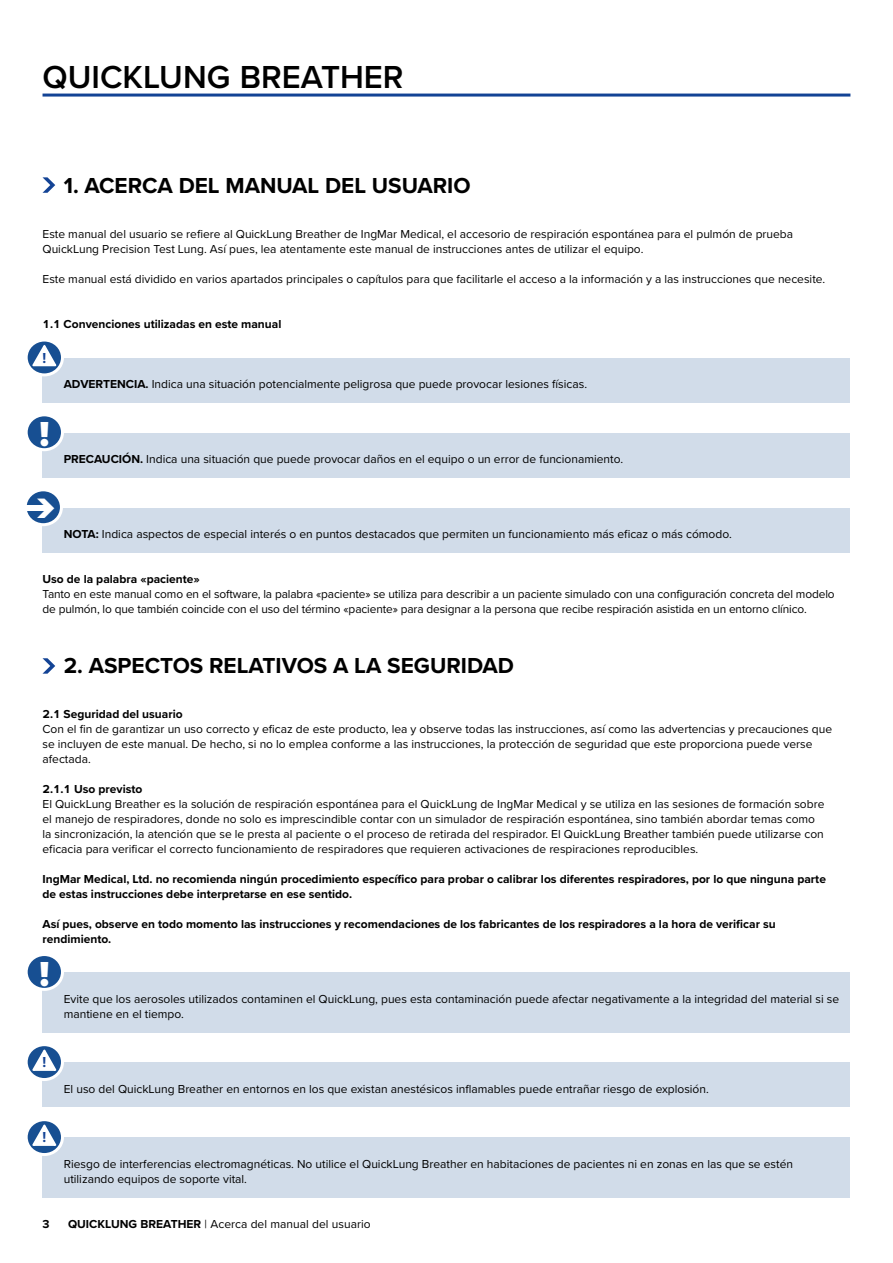
<style>
.page{position:relative;width:893px;height:1263px;background:#fff}
.page>*{position:absolute;margin:0;border:0;box-sizing:border-box;transform-origin:0 0}
.t1{font:900 36px "Proxima Nova";color:#fff}
.t2{font:600 33px "Proxima Nova";color:#000}
.t3{font:700 22.5px "Proxima Nova";color:#000}
.t4{font:700 15px "Proxima Nova";color:#134395}
.t5{font:12px/15px "Proxima Nova";color:#000}
.t6{font:700 12px/15px "Proxima Nova";color:#000}
.s1{font-weight:700}
</style>
<div class="page">
<hr style="left:43px;top:94px;width:807px;height:3px;background:#134395">
<svg style="left:43px;top:177px;width:12px;height:16px"></svg>
<svg style="left:43px;top:658px;width:12px;height:16px"></svg>
<div style="left:43px;top:1062px;width:807px;height:45px;background:#d1dce9"></div>
<div style="left:43px;top:1137px;width:807px;height:61px;background:#d1dce9"></div>
<svg style="left:26px;top:1045px;width:36px;height:34px"></svg>
<div style="left:25px;top:1043px;width:39px;height:38px;border:3px solid #fff;border-radius:50%"></div>
<svg style="left:31px;top:1047px;width:28px;height:25px"></svg>
<svg style="left:26px;top:1120px;width:36px;height:34px"></svg>
<div style="left:25px;top:1118px;width:39px;height:38px;border:3px solid #fff;border-radius:50%"></div>
<svg style="left:31px;top:1122px;width:28px;height:25px"></svg>
<div style="left:43px;top:358px;width:807px;height:45px;background:#d1dce9"></div>
<div style="left:43px;top:433px;width:807px;height:45px;background:#d1dce9"></div>
<div style="left:26px;top:415px;width:36px;height:35px;background:#174f92;border-radius:50%"></div>
<div style="left:25px;top:413px;width:39px;height:38px;border:3px solid #fff;border-radius:50%"></div>
<div style="left:43px;top:972px;width:807px;height:61px;background:#d1dce9"></div>
<div style="left:26px;top:954px;width:36px;height:35px;background:#174f92;border-radius:50%"></div>
<div style="left:25px;top:953px;width:39px;height:38px;border:3px solid #fff;border-radius:50%"></div>
<div style="left:43px;top:508px;width:807px;height:45px;background:#d1dce9"></div>
<svg style="left:25px;top:490px;width:36px;height:35px"></svg>
<div style="left:24px;top:488px;width:39px;height:38px;border:3px solid #fff;border-radius:50%"></div>
<div style="left:20px;top:505px;width:28px;height:6px;background:#fff"></div>
<svg style="left:26px;top:340px;width:36px;height:35px"></svg>
<div style="left:25px;top:339px;width:39px;height:37px;border:3px solid #fff;border-radius:50%"></div>
<svg style="left:31px;top:342px;width:28px;height:26px"></svg>
<svg style="left:30px;top:498px;width:24px;height:20px"></svg>
<h2 class="t2" style="left:43px;top:52px;width:363px">QUICKLUNG BREATHER</h2>
<h3 class="t3" style="left:64px;top:168px;width:408px">1. ACERCA DEL MANUAL DEL USUARIO</h3>
<p class="t5" style="left:43px;top:225px;width:752px">Este manual del usuario se refiere al QuickLung Breather de IngMar Medical, el accesorio de respiración espontánea para el pulmón de prueba<br>QuickLung Precision Test Lung. Así pues, lea atentamente este manual de instrucciones antes de utilizar el equipo.</p>
<p class="t5" style="left:43px;top:270px;width:784px">Este manual está dividido en varios apartados principales o capítulos para que facilitarle el acceso a la información y a las instrucciones que necesite.</p>
<p class="t6" style="left:43px;top:316px;width:240px">1.1 Convenciones utilizadas en este manual</p>
<p class="t4" style="left:43px;top:346px;width:5px">!</p>
<h1 class="t1" style="left:39px;top:407px;width:12px">!</h1>
<p class="t5" style="left:64px;top:375px;width:525px"><span class="s1">ADVERTENCIA.</span> Indica una situación potencialmente peligrosa que puede provocar lesiones físicas.</p>
<p class="t5" style="left:64px;top:450px;width:561px"><span class="s1">PRECAUCIÓN.</span> Indica una situación que puede provocar daños en el equipo o un error de funcionamiento.</p>
<p class="t5" style="left:64px;top:525px;width:670px"><span class="s1">NOTA:</span> Indica aspectos de especial interés o en puntos destacados que permiten un funcionamiento más eficaz o más cómodo.</p>
<p class="t6" style="left:43px;top:571px;width:159px">Uso de la palabra «paciente»</p>
<p class="t5" style="left:43px;top:585px;width:794px">Tanto en este manual como en el software, la palabra «paciente» se utiliza para describir a un paciente simulado con una configuración concreta del modelo de pulmón, lo que también coincide con el uso del término «paciente» para designar a la persona que recibe respiración asistida en un entorno clínico.</p>
<h3 class="t3" style="left:64px;top:648px;width:452px">2. ASPECTOS RELATIVOS A LA SEGURIDAD</h3>
<p class="t6" style="left:43px;top:706px;width:142px">2.1 Seguridad del usuario</p>
<p class="t5" style="left:43px;top:720px;width:791px">Con el fin de garantizar un uso correcto y eficaz de este producto, lea y observe todas las instrucciones, así como las advertencias y precauciones que se incluyen de este manual. De hecho, si no lo emplea conforme a las instrucciones, la protección de seguridad que este proporciona puede verse afectada.</p>
<p class="t6" style="left:43px;top:781px;width:101px">2.1.1 Uso previsto</p>
<p class="t5" style="left:43px;top:795px;width:783px">El QuickLung Breather es la solución de respiración espontánea para el QuickLung de IngMar Medical y se utiliza en las sesiones de formación sobre el manejo de respiradores, donde no solo es imprescindible contar con un simulador de respiración espontánea, sino también abordar temas como la sincronización, la atención que se le presta al paciente o el proceso de retirada del respirador. El QuickLung Breather también puede utilizarse con eficacia para verificar el correcto funcionamiento de respiradores que requieren activaciones de respiraciones reproducibles.</p>
<p class="t6" style="left:43px;top:871px;width:785px">IngMar Medical, Ltd. no recomienda ningún procedimiento específico para probar o calibrar los diferentes respiradores, por lo que ninguna parte de estas instrucciones debe interpretarse en ese sentido.</p>
<p class="t6" style="left:43px;top:916px;width:735px">Así pues, observe en todo momento las instrucciones y recomendaciones de los fabricantes de los respiradores a la hora de verificar su rendimiento.</p>
<h1 class="t1" style="left:39px;top:947px;width:12px">!</h1>
<p class="t4" style="left:43px;top:1051px;width:5px">!</p>
<p class="t4" style="left:43px;top:1126px;width:5px">!</p>
<p class="t5" style="left:64px;top:990px;width:777px">Evite que los aerosoles utilizados contaminen el QuickLung, pues esta contaminación puede afectar negativamente a la integridad del material si se mantiene en el tiempo.</p>
<p class="t5" style="left:64px;top:1080px;width:647px">El uso del QuickLung Breather en entornos en los que existan anestésicos inflamables puede entrañar riesgo de explosión.</p>
<p class="t5" style="left:64px;top:1155px;width:731px">Riesgo de interferencias electromagnéticas. No utilice el QuickLung Breather en habitaciones de pacientes ni en zonas en las que se estén utilizando equipos de soporte vital.</p>
<p class="t6" style="left:43px;top:1216px;width:9px">3</p>
<p class="t5" style="left:68px;top:1215px;width:304px"><span class="s1">QUICKLUNG BREATHER</span> | Acerca del manual del usuario</p>
</div>
